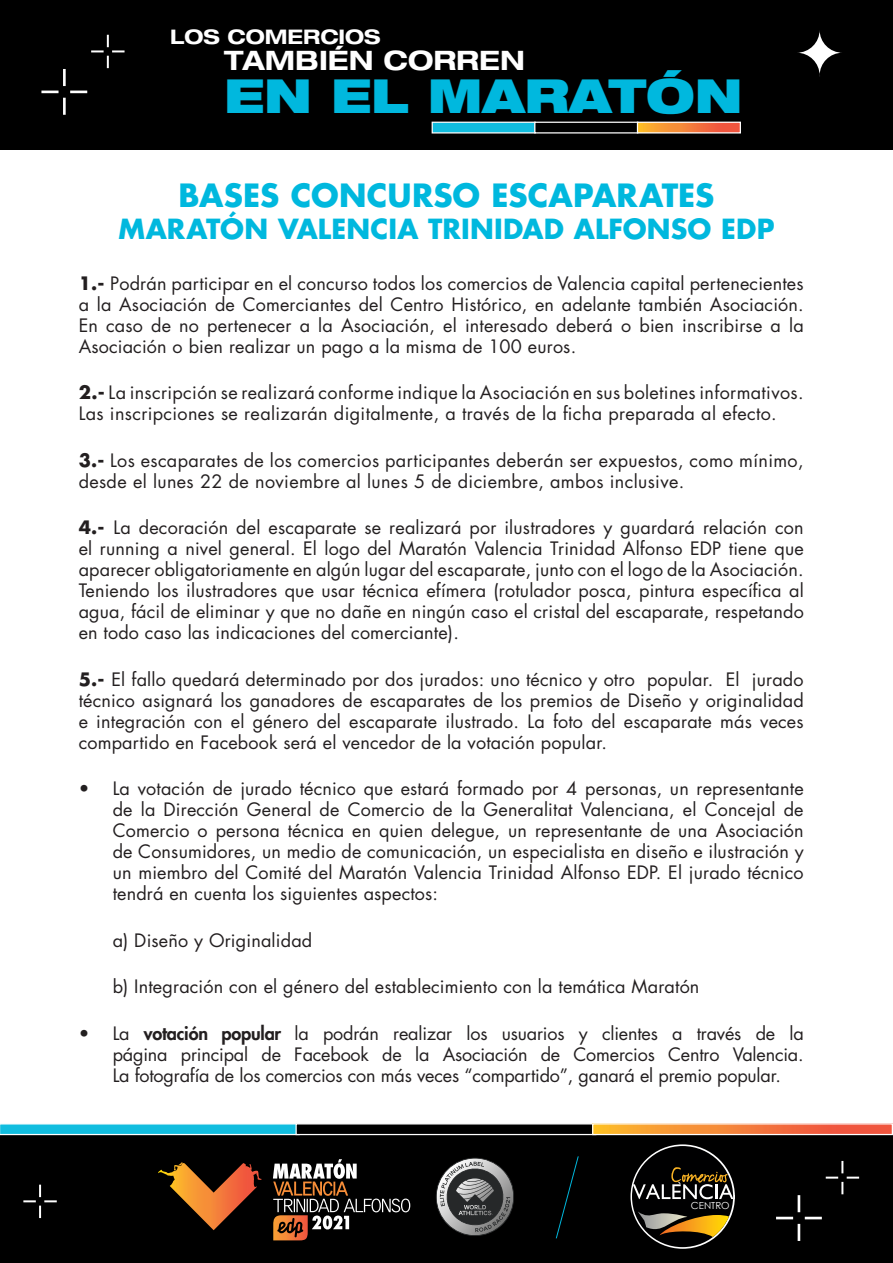
<style>
.page{position:relative;width:893px;height:1263px;background:#fff}
.page>*{position:absolute;margin:0;border:0;box-sizing:border-box;transform-origin:0 0}
.t1{font:900 expanded 46.95px "Helvetica Neue LT Std";color:#00b8de}
.t2{font:700 31.2px "Futura Std";letter-spacing:.005em;color:#00b8de}
.t3{font:700 27px "Futura Std";letter-spacing:.005em;color:#00b8de}
.t4{font:700 expanded 26.85px "Helvetica Neue LT Std";color:#fff}
.t5{font:700 expanded 20.1px "Helvetica Neue LT Std";color:#fff}
.t6{font:18px/21px "Futura Std";letter-spacing:.01em;color:#231f20;text-align:justify}
.t7{font:9.75px "Century Gothic";color:#fff}
.s1{font-weight:700}
.s2{font-weight:800}
</style>
<div class="page">
<div style="left:0;top:0;width:893px;height:150px;background:#000"></div>
<div style="left:0;top:1135px;width:893px;height:128px;background:#000"></div>
<div style="left:432px;top:122px;width:104px;height:12px;background:#11bddf;border:1px solid #fff"></div>
<div style="left:534px;top:122px;width:104px;height:12px;background:#000;border:1px solid #fff"></div>
<svg style="left:639px;top:124px;width:100px;height:8px"></svg>
<div style="left:637px;top:122px;width:104px;height:12px;border:1px solid #fff"></div>
<hr style="left:63px;top:69px;width:3px;height:17px;background:#fff">
<hr style="left:63px;top:98px;width:3px;height:17px;background:#fff">
<svg style="left:70px;top:91px;width:17px;height:2px"></svg>
<svg style="left:41px;top:91px;width:18px;height:2px"></svg>
<svg style="left:91px;top:35px;width:34px;height:33px"></svg>
<svg style="left:797px;top:30px;width:45px;height:46px"></svg>
<svg style="left:0;top:1124px;width:295px;height:10px"></svg>
<div style="left:295px;top:1123px;width:301px;height:12px;background:#000;border:1px solid #fff"></div>
<svg style="left:594px;top:1125px;width:297px;height:8px"></svg>
<div style="left:592px;top:1123px;width:301px;height:12px;border:1px solid #fff"></div>
<svg style="left:555px;top:1156px;width:24px;height:83px"></svg>
<div style="left:630px;top:1144px;width:105px;height:105px;border:3px solid #fff;border-radius:50%"></div>
<div style="left:632px;top:1146px;width:101px;height:101px;background:#000001;border-radius:50%"></div>
<img style="left:638px;top:1211px;width:41px;height:19px">
<img style="left:659px;top:1215px;width:70px;height:22px">
<svg style="left:633px;top:1167px;width:100px;height:32px"></svg>
<svg style="left:436px;top:1158px;width:78px;height:78px"></svg>
<svg style="left:776px;top:1161px;width:83px;height:80px"></svg>
<svg style="left:23px;top:1185px;width:34px;height:33px"></svg>
<svg style="left:160px;top:1162px;width:102px;height:30px"></svg>
<svg style="left:273px;top:1159px;width:137px;height:81px"></svg>
<p class="t5" style="left:170px;top:24px;width:212px">LOS COMERCIOS</p>
<h3 class="t4" style="left:224px;top:44px;width:302px">TAMBIÉN CORREN</h3>
<h1 class="t1" style="left:224px;top:66px;width:520px">EN EL MARATÓN</h1>
<p class="t2" style="left:178px;top:174px;width:537px">BASES CONCURSO ESCAPARATES</p>
<p class="t3" style="left:118px;top:211px;width:658px">MARATÓN VALENCIA TRINIDAD ALFONSO EDP</p>
<p class="t6" style="left:79px;top:273px;width:727px"><span class="s1">1.-</span> Podrán participar en el concurso todos los comercios de Valencia capital pertenecientes a la Asociación de Comerciantes del Centro Histórico, en adelante también Asociación.<br>En caso de no pertenecer a la Asociación, el interesado deberá o bien inscribirse a la Asociación o bien realizar un pago a la misma de 100 euros.</p>
<p class="t6" style="left:79px;top:382px;width:726px"><span class="s1">2.-</span> La inscripción se realizará conforme indique la Asociación en sus boletines informativos.<br>Las inscripciones se realizarán digitalmente, a través de la ficha preparada al efecto.</p>
<p class="t6" style="left:79px;top:450px;width:726px"><span class="s1">3.-</span> Los escaparates de los comercios participantes deberán ser expuestos, como mínimo, desde el lunes 22 de noviembre al lunes 5 de diciembre, ambos inclusive.</p>
<p class="t6" style="left:79px;top:517px;width:727px"><span class="s1">4.-</span> La decoración del escaparate se realizará por ilustradores y guardará relación con el running a nivel general. El logo del Maratón Valencia Trinidad Alfonso EDP tiene que aparecer obligatoriamente en algún lugar del escaparate, junto con el logo de la Asociación.<br>Teniendo los ilustradores que usar técnica efímera (rotulador posca, pintura específica al agua, fácil de eliminar y que no dañe en ningún caso el cristal del escaparate, respetando en todo caso las indicaciones del comerciante).</p>
<p class="t6" style="left:79px;top:669px;width:727px"><span class="s1">5.-</span> El fallo quedará determinado por dos jurados: uno técnico y otro popular. El jurado técnico asignará los ganadores de escaparates de los premios de Diseño y originalidad e integración con el género del escaparate ilustrado. La foto del escaparate más veces compartido en Facebook será el vencedor de la votación popular.</p>
<p class="t6" style="left:113px;top:778px;width:693px;text-indent:-34px">• La votación de jurado técnico que estará formado por 4 personas, un representante de la Dirección General de Comercio de la Generalitat Valenciana, el Concejal de Comercio o persona técnica en quien delegue, un representante de una Asociación de Consumidores, un medio de comunicación, un especialista en diseño e ilustración y un miembro del Comité del Maratón Valencia Trinidad Alfonso EDP. El jurado técnico tendrá en cuenta los siguientes aspectos:</p>
<p class="t6" style="left:113px;top:930px;width:201px">a) Diseño y Originalidad</p>
<p class="t6" style="left:113px;top:976px;width:588px">b) Integración con el género del establecimiento con la temática Maratón</p>
<p class="t6" style="left:113px;top:1023px;width:693px;text-indent:-34px">• La <span class="s2">votación popular</span> la podrán realizar los usuarios y clientes a través de la página principal de Facebook de la Asociación de Comercios Centro Valencia.<br>La fotografía de los comercios con más veces “compartido”, ganará el premio popular.</p>
<p class="t7" style="left:691px;top:1199px;width:40px">CENTRO</p>
</div>
